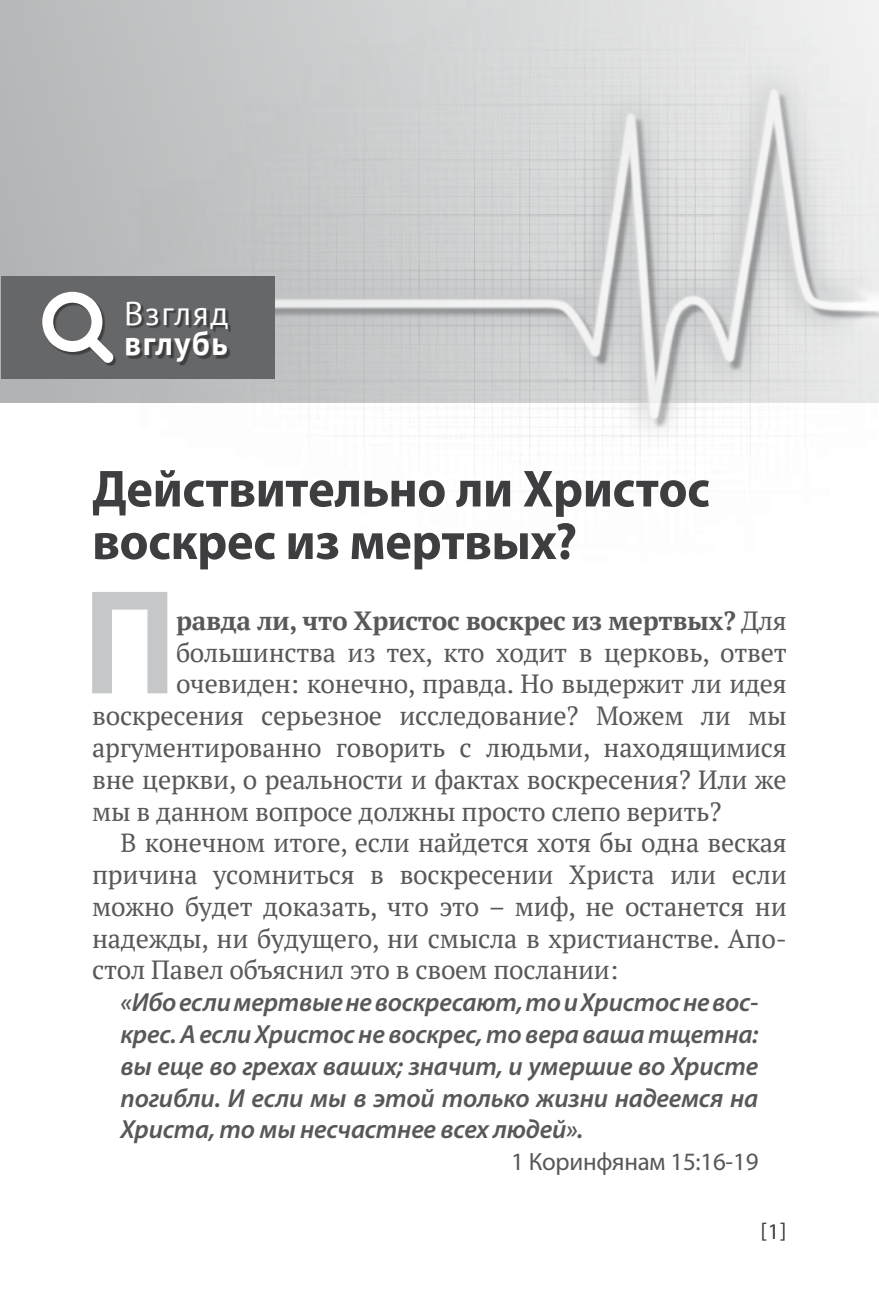
<style>
.page{position:relative;width:879px;height:1312px;background:#fff}
.page>*{position:absolute;margin:0;border:0;box-sizing:border-box;transform-origin:0 0}
.t1{font:700 144.75px "PT Sans";color:#c6c7c8}
.t2{font:700 52.5px/52.5px "Myriad Pro";letter-spacing:-.01em;color:#3e3d40;scale:.96 1}
.t3{font:33.25px "PT Sans";letter-spacing:.05em;color:#fff}
.t4{font:700 33.25px "PT Sans";letter-spacing:.05em;color:#fff}
.t5{font:26.25px "PT Serif";letter-spacing:-.01em;color:#58585a}
.t6{font:italic 600 26.25px/31.8px "Myriad Pro";letter-spacing:-.01em;color:#58585a;text-align:justify}
.t7{font:700 26.25px "PT Serif";letter-spacing:-.01em;color:#58585a}
.t8{font:25px "Myriad Pro";letter-spacing:-.01em;color:#58585a}
.t9{font:22.5px "Myriad Pro";color:#3e3d40}
.s1{font-weight:400}
</style>
<div class="page">
<div style="left:0;top:0;width:879px;height:403px;background:#b1b3b4"></div>
<img style="left:43px;top:0;width:836px;height:492px">
<div style="left:1px;top:276px;width:274px;height:102px;background:#666769"></div>
<div style="left:45px;top:294px;width:185px;height:71px;background:#000;opacity:.4"></div>
<svg style="left:45px;top:294px;width:68px;height:69px"></svg>
<p class="t3" style="left:124px;top:292px;width:106px">Взгляд</p>
<p class="t4" style="left:124px;top:322px;width:105px">вглубь</p>
<h2 class="t2" style="left:92px;top:460px;width:645px">Действительно ли Христос воскрес из мертвых?</h2>
<h1 class="t1" style="left:83px;top:547px;width:94px">П</h1>
<p class="t7" style="left:176px;top:603px;width:612px">равда ли, что Христос воскрес из мертвых? <span class="s1">Для</span></p>
<p class="t5" style="left:176px;top:635px;width:612px">большинства из тех, кто ходит в церковь, ответ</p>
<p class="t5" style="left:176px;top:667px;width:612px">очевиден: конечно, правда. Но выдержит ли идея</p>
<p class="t5" style="left:92px;top:698px;width:696px">воскресения серьезное исследование? Можем ли мы</p>
<p class="t5" style="left:92px;top:730px;width:696px">аргументированно говорить с людьми, находящимися</p>
<p class="t5" style="left:92px;top:762px;width:696px">вне церкви, о реальности и фактах воскресения? Или же</p>
<p class="t5" style="left:92px;top:794px;width:631px">мы в данном вопросе должны просто слепо верить?</p>
<p class="t5" style="left:120px;top:825px;width:668px">В конечном итоге, если найдется хотя бы одна веская</p>
<p class="t5" style="left:92px;top:857px;width:696px">причина усомниться в воскресении Христа или если</p>
<p class="t5" style="left:92px;top:889px;width:696px">можно будет доказать, что это – миф, не останется ни</p>
<p class="t5" style="left:92px;top:921px;width:696px">надежды, ни будущего, ни смысла в христианстве. Апо-</p>
<p class="t5" style="left:92px;top:952px;width:528px">стол Павел объяснил это в своем послании:</p>
<p class="t6" style="left:120px;top:985px;width:639px">«Ибо если мертвые не воскресают, то и Христос не вос&shy;крес. А если Христос не воскрес, то вера ваша тщетна: вы еще во грехах ваших; значит, и умершие во Христе погибли. И если мы в этой только жизни надеемся на Христа, то мы несчастнее всех людей».</p>
<p class="t8" style="left:511px;top:1145px;width:249px">1 Коринфянам 15:16-19</p>
<p class="t9" style="left:760px;top:1217px;width:28px">[1]</p>
</div>
